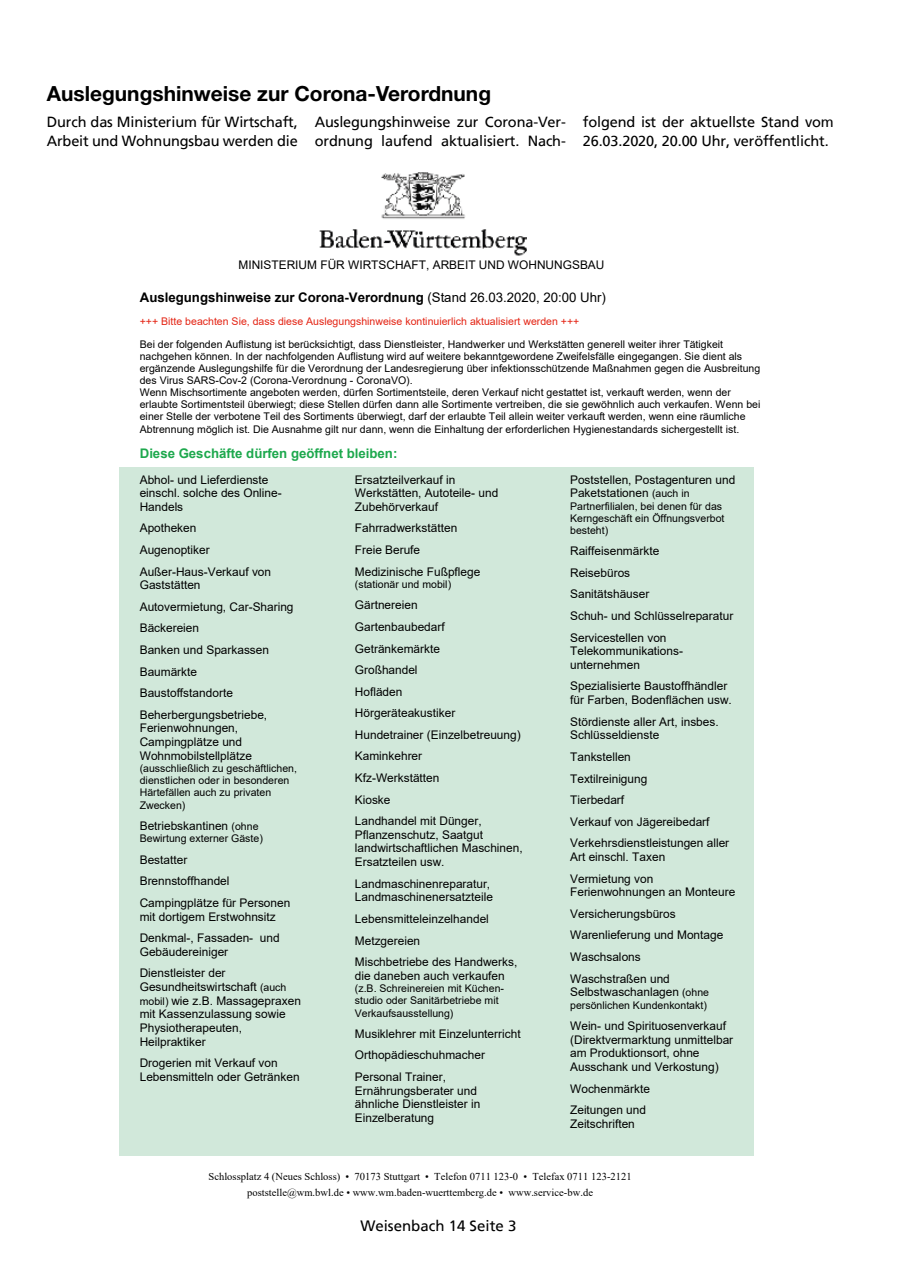
<style>
.page{position:relative;width:902px;height:1280px;background:#fff}
.page>*{position:absolute;margin:0;border:0;box-sizing:border-box;transform-origin:0 0}
.t1{font:700 20.85px "Helvetica Neue";color:#000}
.t2{font:15px "Frutiger";color:#000}
.t3{font:14.7px/19.2px "Frutiger";letter-spacing:-.01em;color:#000}
.t4{font:700 13.2px "Arial";color:#000}
.t5{font:700 13.2px "Arial";color:#1da84d}
.t6{font:11.85px/21.6px "Arial";color:#000}
.t7{font:10.5px/12.1px "Arial";color:#000}
.t8{font:10.5px/15.9px "Times New Roman";color:#000;text-align:center}
.t9{font:10.5px "Arial";color:#e42414}
.s1{font-weight:400}
.s2{font-size:10.5px}
</style>
<div class="page">
<img style="left:319px;top:172px;width:207px;height:84px">
<div style="left:119px;top:467px;width:634px;height:688px;background:#d1e8da"></div>
<h1 class="t1" style="left:47px;top:81px;width:446px">Auslegungshinweise zur Corona-Verordnung</h1>
<p class="t3" style="left:47px;top:112px;width:252px">Durch das Ministerium für Wirtschaft,<br>Arbeit und Wohnungsbau werden die</p>
<p class="t3" style="left:315px;top:112px;width:252px">Auslegungshinweise zur Corona-Ver&shy;ordnung laufend aktualisiert. Nach-</p>
<p class="t3" style="left:583px;top:112px;width:252px">folgend ist der aktuellste Stand vom<br>26.03.2020, 20.00 Uhr, veröffentlicht.</p>
<p class="t6" style="left:238px;top:254px;width:367px">MINISTERIUM FÜR WIRTSCHAFT, ARBEIT UND WOHNUNGSBAU</p>
<p class="t4" style="left:140px;top:288px;width:467px">Auslegungshinweise zur Corona-Verordnung <span class="s1">(Stand 26.03.2020, 20:00 Uhr)</span></p>
<p class="t9" style="left:140px;top:314px;width:441px">+++ Bitte beachten Sie, dass diese Auslegungshinweise kontinuierlich aktualisiert werden +++</p>
<p class="t7" style="left:140px;top:338px;width:622px">Bei der folgenden Auflistung ist berücksichtigt, dass Dienstleister, Handwerker und Werkstätten generell weiter ihrer Tätigkeit nachgehen können. In der nachfolgenden Auflistung wird auf weitere bekanntgewordene Zweifelsfälle eingegangen. Sie dient als ergänzende Auslegungshilfe für die Verordnung der Landesregierung über infektionsschützende Maßnahmen gegen die Ausbreitung des Virus SARS-Cov-2 (Corona-Verordnung - CoronaVO).<br>Wenn Mischsortimente angeboten werden, dürfen Sortimentsteile, deren Verkauf nicht gestattet ist, verkauft werden, wenn der erlaubte Sortimentsteil überwiegt; diese Stellen dürfen dann alle Sortimente vertreiben, die sie gewöhnlich auch verkaufen. Wenn bei einer Stelle der verbotene Teil des Sortiments überwiegt, darf der erlaubte Teil allein weiter verkauft werden, wenn eine räumliche Abtrennung möglich ist. Die Ausnahme gilt nur dann, wenn die Einhaltung der erforderlichen Hygienestandards sichergestellt ist.</p>
<p class="t5" style="left:140px;top:444px;width:259px">Diese Geschäfte dürfen geöffnet bleiben:</p>
<p class="t6" style="left:140px;top:472px;width:143px;line-height:13.6px">Abhol- und Lieferdienste einschl. solche des Online-<br>Handels</p>
<p class="t6" style="left:140px;top:517px;width:133px">Apotheken<br>Augenoptiker<br>Außer-Haus-Verkauf von</p>
<p class="t6" style="left:140px;top:574px;width:155px">Gaststätten<br>Autovermietung, Car-Sharing<br>Bäckereien<br>Banken und Sparkassen<br>Baumärkte<br>Baustoffstandorte<br>Beherbergungsbetriebe,</p>
<p class="t6" style="left:140px;top:721px;width:114px;line-height:13.6px">Ferienwohnungen,<br>Campingplätze und<br>Wohnmobilstellplätze</p>
<p class="t7" style="left:140px;top:762px;width:159px">(ausschließlich zu geschäftlichen, dienstlichen oder in besonderen<br>Härtefällen auch zu privaten<br>Zwecken)</p>
<p class="t6" style="left:140px;top:815px;width:120px">Betriebskantinen <span class="s2">(ohne</span></p>
<p class="t7" style="left:140px;top:832px;width:125px">Bewirtung externer Gäste)</p>
<p class="t6" style="left:140px;top:849px;width:152px">Bestatter<br>Brennstoffhandel<br>Campingplätze für Personen</p>
<p class="t6" style="left:140px;top:905px;width:141px">mit dortigem Erstwohnsitz<br>Denkmal-, Fassaden- und</p>
<p class="t6" style="left:140px;top:941px;width:90px">Gebäudereiniger<br>Dienstleister der</p>
<p class="t6" style="left:140px;top:980px;width:163px;line-height:13.6px">Gesundheitswirtschaft <span class="s2">(auch mobil)</span> wie z.B. Massagepraxen mit Kassenzulassung sowie<br>Physiotherapeuten,<br>Heilpraktiker</p>
<p class="t6" style="left:140px;top:1056px;width:161px;line-height:13.6px">Drogerien mit Verkauf von<br>Lebensmitteln oder Getränken</p>
<p class="t6" style="left:355px;top:472px;width:145px;line-height:13.6px">Ersatzteilverkauf in<br>Werkstätten, Autoteile- und<br>Zubehörverkauf</p>
<p class="t6" style="left:355px;top:517px;width:127px">Fahrradwerkstätten<br>Freie Berufe<br>Medizinische Fußpflege</p>
<p class="t7" style="left:355px;top:578px;width:98px">(stationär und mobil)</p>
<p class="t6" style="left:355px;top:594px;width:167px">Gärtnereien<br>Gartenbaubedarf<br>Getränkemärkte<br>Großhandel<br>Hofläden<br>Hörgeräteakustiker<br>Hundetrainer (Einzelbetreuung)<br>Kaminkehrer<br>Kfz-Werkstätten<br>Kioske<br>Landhandel mit Dünger,</p>
<p class="t6" style="left:355px;top:828px;width:169px;line-height:13.6px">Pflanzenschutz, Saatgut landwirtschaftlichen Maschinen,<br>Ersatzteilen usw.</p>
<p class="t6" style="left:355px;top:877px;width:139px;line-height:13.6px">Landmaschinenreparatur,<br>Landmaschinenersatzteile</p>
<p class="t6" style="left:355px;top:908px;width:164px">Lebensmitteleinzelhandel<br>Metzgereien<br>Mischbetriebe des Handwerks,</p>
<p class="t6" style="left:355px;top:965px;width:151px">die daneben auch verkaufen</p>
<p class="t7" style="left:355px;top:982px;width:151px">(z.B. Schreinereien mit Küchen&shy;studio oder Sanitärbetriebe mit<br>Verkaufsausstellung)</p>
<p class="t6" style="left:355px;top:1023px;width:167px">Musiklehrer mit Einzelunterricht<br>Orthopädieschuhmacher<br>Personal Trainer,</p>
<p class="t6" style="left:355px;top:1084px;width:127px;line-height:13.6px">Ernährungsberater und ähnliche Dienstleister in<br>Einzelberatung</p>
<p class="t6" style="left:570px;top:472px;width:167px;line-height:13.6px">Poststellen, Postagenturen und<br>Paketstationen <span class="s2">(auch in</span></p>
<p class="t7" style="left:570px;top:500px;width:156px">Partnerfilialen, bei denen für das<br>Kerngeschäft ein Öffnungsverbot besteht)</p>
<p class="t6" style="left:570px;top:540px;width:165px">Raiffeisenmärkte<br>Reisebüros<br>Sanitätshäuser<br>Schuh- und Schlüsselreparatur<br>Servicestellen von</p>
<p class="t6" style="left:570px;top:644px;width:114px;line-height:13.6px">Telekommunikations&shy;unternehmen</p>
<p class="t6" style="left:570px;top:679px;width:163px;line-height:13.6px">Spezialisierte Baustoffhändler für Farben, Bodenflächen usw.</p>
<p class="t6" style="left:570px;top:715px;width:150px;line-height:13.6px">Stördienste aller Art, insbes.<br>Schlüsseldienste</p>
<p class="t6" style="left:570px;top:746px;width:160px">Tankstellen<br>Textilreinigung<br>Tierbedarf<br>Verkauf von Jägereibedarf<br>Verkehrsdienstleistungen aller</p>
<p class="t6" style="left:570px;top:846px;width:97px">Art einschl. Taxen<br>Vermietung von</p>
<p class="t6" style="left:570px;top:881px;width:167px">Ferienwohnungen an Monteure<br>Versicherungsbüros<br>Warenlieferung und Montage<br>Waschsalons<br>Waschstraßen und</p>
<p class="t6" style="left:570px;top:981px;width:140px">Selbstwaschanlagen <span class="s2">(ohne</span></p>
<p class="t7" style="left:570px;top:999px;width:138px">persönlichen Kundenkontakt)</p>
<p class="t6" style="left:570px;top:1019px;width:164px;line-height:13.6px">Wein- und Spirituosenverkauf (Direktvermarktung unmittelbar am Produktionsort, ohne<br>Ausschank und Verkostung)</p>
<p class="t6" style="left:570px;top:1077px;width:81px">Wochenmärkte<br>Zeitungen und</p>
<p class="t6" style="left:570px;top:1113px;width:66px">Zeitschriften</p>
<p class="t8" style="left:208px;top:1168px;width:424px">Schlossplatz 4 (Neues Schloss) • 70173 Stuttgart • Telefon 0711 123-0 • Telefax 0711 123-2121 poststelle@wm.bwl.de • www.wm.baden-wuerttemberg.de • www.service-bw.de</p>
<p class="t2" style="left:360px;top:1217px;width:157px">Weisenbach 14 Seite 3</p>
</div>
